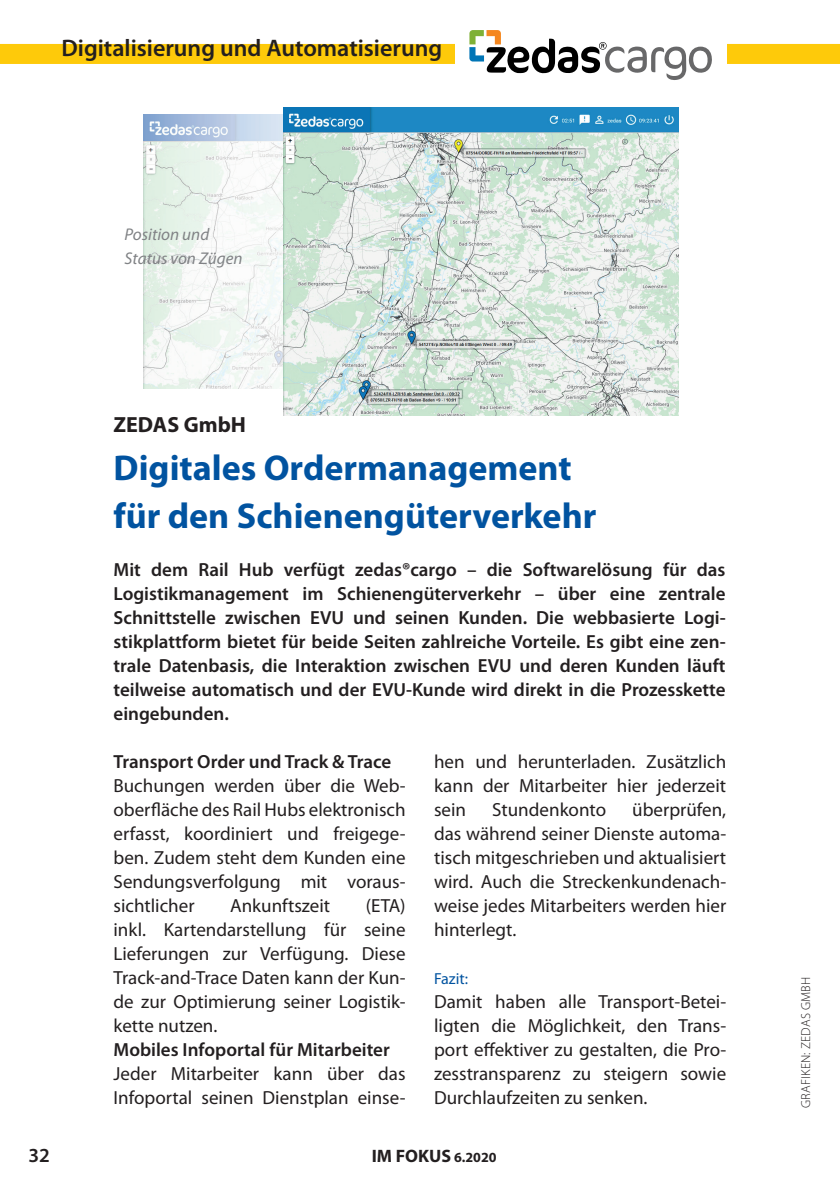
<style>
.page{position:relative;width:840px;height:1191px;background:#fff}
.page>*{position:absolute;margin:0;border:0;box-sizing:border-box;transform-origin:0 0}
.t1{font:700 36px/48px "Myriad Pro";color:#0153a0}
.t2{font:600 24px "Myriad Pro";color:#231f20}
.t3{font:700 22px "Myriad Pro";color:#231f20}
.t4{font:600 20px "Myriad Pro";color:#231f20}
.t5{font:19px/24px "Myriad Pro";color:#231f20;text-align:justify}
.t6{font:600 19px/24px "Myriad Pro";color:#231f20;text-align:justify}
.t7{font:700 18px "Myriad Pro";color:#231f20}
.t8{font:italic 17px/24px "Myriad Pro";color:#808285}
.t9{font:16px "Myriad Pro";color:#0153a0}
.t10{font:300 13px "Myriad Pro";letter-spacing:.02em;color:#231f20}
.s1{font-size:14px}
</style>
<div class="page">
<div style="left:0;top:44px;width:839px;height:20px;background:#feca0a"></div>
<div style="left:454px;top:30px;width:272px;height:59px;background:#fff"></div>
<svg style="left:469px;top:30px;width:242px;height:50px"></svg>
<img style="left:144px;top:115px;width:139px;height:274px">
<img style="left:283px;top:107px;width:395px;height:308px">
<p class="t2" style="left:61px;top:32px;width:382px">Digitalisierung und Automatisierung</p>
<p class="t8" style="left:124px;top:222px;width:119px">Position und<br>Status von Zügen</p>
<p class="t3" style="left:113px;top:410px;width:134px">ZEDAS GmbH</p>
<h1 class="t1" style="left:113px;top:443px;width:484px">Digitales Ordermanagement für den Schienengüterverkehr</h1>
<p class="t6" style="left:113px;top:557px;width:613px">Mit dem Rail Hub verfügt zedas®cargo – die Softwarelösung für das Logistikmanagement im Schienengüterverkehr – über eine zentrale Schnittstelle zwischen EVU und seinen Kunden. Die webbasierte Logi&shy;stikplattform bietet für beide Seiten zahlreiche Vorteile. Es gibt eine zen&shy;trale Datenbasis, die Interaktion zwischen EVU und deren Kunden läuft teilweise automatisch und der EVU-Kunde wird direkt in die Prozesskette eingebunden.</p>
<p class="t6" style="left:113px;top:749px;width:279px">Transport Order und Track &amp; Trace</p>
<p class="t5" style="left:113px;top:773px;width:293px">Buchungen werden über die Web&shy;oberfläche des Rail Hubs elektronisch erfasst, koordiniert und freigege&shy;ben. Zudem steht dem Kunden eine Sendungsverfolgung mit voraus&shy;sichtlicher</p>
<p class="t5" style="left:230px;top:893px;width:101px">Ankunftszeit</p>
<p class="t5" style="left:113px;top:893px;width:293px;text-indent:252px">(ETA) inkl. Kartendarstellung für seine Lieferungen zur Verfügung. Diese Track-and-Trace Daten kann der Kun&shy;de zur Optimierung seiner Logistik&shy;kette nutzen.</p>
<p class="t6" style="left:113px;top:1037px;width:278px">Mobiles Infoportal für Mitarbeiter</p>
<p class="t5" style="left:113px;top:1061px;width:293px">Jeder Mitarbeiter kann über das<br>Infoportal seinen Dienstplan einse-</p>
<p class="t5" style="left:434px;top:749px;width:293px">hen und herunterladen. Zusätzlich kann der Mitarbeiter hier jederzeit sein</p>
<p class="t5" style="left:434px;top:797px;width:293px;text-indent:198px">überprüfen, das während seiner Dienste automa&shy;tisch mitgeschrieben und aktualisiert wird. Auch die Streckenkundenach&shy;weise jedes Mitarbeiters werden hier hinterlegt.</p>
<p class="t9" style="left:434px;top:969px;width:35px">Fazit:</p>
<p class="t5" style="left:434px;top:989px;width:293px">Damit haben alle Transport-Betei&shy;ligten die Möglichkeit, den Trans&shy;port effektiver zu gestalten, die Pro&shy;zesstransparenz zu steigern sowie Durchlaufzeiten zu senken.</p>
<p class="t5" style="left:492px;top:797px;width:115px">Stundenkonto</p>
<p class="t4" style="left:28px;top:1142px;width:23px">32</p>
<p class="t7" style="left:371px;top:1144px;width:126px">IM FOKUS <span class="s1">6.2020</span></p>
<p class="t10" style="left:797px;top:1108px;width:133px;rotate:-90deg">GRAFIKEN: ZEDAS GMBH</p>
</div>
